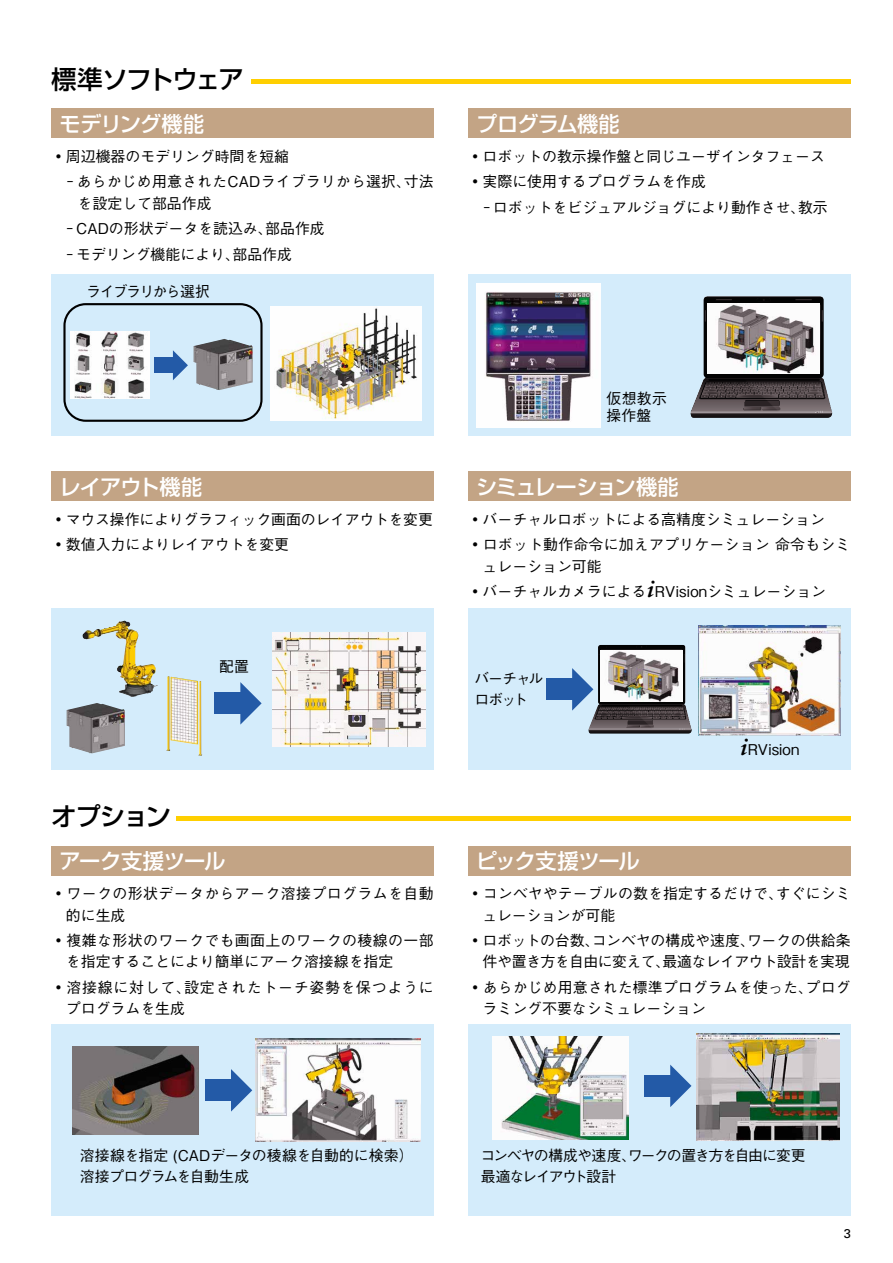
<style>
.page{position:relative;width:893px;height:1263px;background:#fff}
.page>*{position:absolute;margin:0;border:0;box-sizing:border-box;transform-origin:0 0}
.t1{font:500 25.5px "Shin Go Pro";letter-spacing:-.05em;color:#000}
.t2{font:500 21.3px "Shin Go Pro";letter-spacing:-.04em;color:#fff}
.t3{font:500 21.3px "Shin Go Pro";letter-spacing:-.075em;color:#fff}
.t4{font:500 21.3px "Shin Go Pro";letter-spacing:-.015em;color:#fff}
.t5{font:500 14.85px/25.5px "Gothic BBB Pro";color:#000}
.t6{font:500 14.85px/21.3px "Gothic BBB Pro";letter-spacing:.03em;color:#000}
.t7{font:500 14.85px/21.3px "Gothic BBB Pro";letter-spacing:-.02em;color:#000;text-align:right}
.t8{font:500 14.85px/21.3px "Gothic BBB Pro";letter-spacing:-.035em;color:#000}
.t9{font:500 14.85px/21.3px "Gothic BBB Pro";letter-spacing:-.085em;color:#000}
.t10{font:500 14.85px/21.3px "Gothic BBB Pro";letter-spacing:.05em;color:#000}
.t11{font:500 14.85px "Gothic BBB Pro";letter-spacing:-.095em;color:#000}
.t12{font:500 14.85px/21.3px "Gothic BBB Pro";letter-spacing:-.09em;color:#000}
.t13{font:12.75px "Univers";color:#000}
.s1{font-family:"Fanuc Logo 1.0 Regular";font-weight:400}
</style>
<div class="page">
<div style="left:51px;top:108px;width:383px;height:30px;background:#c3a485"></div>
<div style="left:251px;top:79px;width:599px;height:5px;background:#ffcf00"></div>
<div style="left:51px;top:275px;width:383px;height:161px;background:#d4ecfb"></div>
<div style="left:468px;top:108px;width:382px;height:30px;background:#c3a485"></div>
<div style="left:468px;top:275px;width:382px;height:161px;background:#d4ecfb"></div>
<div style="left:51px;top:846px;width:383px;height:30px;background:#c3a485"></div>
<hr style="left:176px;top:817px;width:674px;height:4px;background:#ffcf00">
<div style="left:51px;top:1025px;width:383px;height:191px;background:#d4ecfb"></div>
<div style="left:468px;top:846px;width:382px;height:30px;background:#c3a485"></div>
<div style="left:468px;top:1025px;width:382px;height:191px;background:#d4ecfb"></div>
<div style="left:51px;top:471px;width:383px;height:30px;background:#c3a485"></div>
<div style="left:51px;top:608px;width:383px;height:162px;background:#d4ecfb"></div>
<div style="left:468px;top:471px;width:382px;height:30px;background:#c3a485"></div>
<div style="left:468px;top:608px;width:382px;height:162px;background:#d4ecfb"></div>
<div style="left:205px;top:1080px;width:34px;height:21px;background:#235aa7"></div>
<svg style="left:231px;top:1069px;width:21px;height:42px"></svg>
<div style="left:215px;top:693px;width:34px;height:21px;background:#235aa7"></div>
<svg style="left:240px;top:682px;width:22px;height:43px"></svg>
<div style="left:155px;top:358px;width:24px;height:15px;background:#235aa7"></div>
<svg style="left:173px;top:350px;width:15px;height:30px"></svg>
<div style="left:547px;top:679px;width:34px;height:21px;background:#235aa7"></div>
<svg style="left:572px;top:668px;width:16px;height:43px"></svg>
<div style="left:645px;top:1075px;width:34px;height:21px;background:#235aa7"></div>
<svg style="left:670px;top:1064px;width:21px;height:43px"></svg>
<div style="left:63px;top:303px;width:200px;height:119px;border:2px solid #000;border-radius:21px"></div>
<img style="left:698px;top:625px;width:142px;height:110px">
<img style="left:70px;top:332px;width:80px;height:66px">
<img style="left:270px;top:307px;width:152px;height:113px">
<img style="left:273px;top:633px;width:152px;height:114px">
<img style="left:67px;top:703px;width:58px;height:50px">
<img style="left:193px;top:339px;width:60px;height:51px">
<img style="left:82px;top:621px;width:76px;height:76px">
<img style="left:166px;top:676px;width:36px;height:80px">
<img style="left:73px;top:1046px;width:125px;height:88px">
<img style="left:256px;top:1039px;width:164px;height:102px">
<img style="left:492px;top:1037px;width:137px;height:102px">
<img style="left:697px;top:1033px;width:142px;height:107px">
<img style="left:691px;top:296px;width:141px;height:122px">
<img style="left:707px;top:303px;width:112px;height:70px">
<img style="left:588px;top:645px;width:104px;height:88px">
<img style="left:601px;top:650px;width:81px;height:51px">
<img style="left:476px;top:283px;width:124px;height:145px">
<h1 class="t1" style="left:51px;top:58px;width:195px">標準ソフトウェア</h1>
<h2 class="t2" style="left:60px;top:106px;width:146px">モデリング機能</h2>
<p class="t5" style="left:66px;top:142px;width:369px;text-indent:-15px">•周辺機器のモデリング時間を短縮<br>－ あらかじめ用意されたCADライブラリから選択、寸法</p>
<p class="t5" style="left:66px;top:189px;width:260px;text-indent:11px">を設定して部品作成<br>－ CADの形状データを読込み、部品作成－ モデリング機能により、部品作成</p>
<p class="t11" style="left:86px;top:279px;width:125px">ライブラリから選択</p>
<h2 class="t2" style="left:60px;top:469px;width:144px">レイアウト機能</h2>
<p class="t5" style="left:51px;top:505px;width:383px">•マウス操作によりグラフィック画面のレイアウトを変更</p>
<p class="t5" style="left:51px;top:530px;width:240px">•数値入力によりレイアウトを変更</p>
<p class="t5" style="left:219px;top:652px;width:31px">配置</p>
<h1 class="t1" style="left:51px;top:795px;width:122px">オプション</h1>
<h2 class="t4" style="left:60px;top:844px;width:167px">アーク支援ツール</h2>
<p class="t6" style="left:66px;top:881px;width:369px;text-indent:-15px">•ワークの形状データからアーク溶接プログラムを自動的に生成</p>
<p class="t6" style="left:66px;top:928px;width:369px;text-indent:-15px">•複雑な形状のワークでも画面上のワークの稜線の一部を指定することにより簡単にアーク溶接線を指定</p>
<p class="t10" style="left:66px;top:975px;width:369px;text-indent:-15px">•溶接線に対して、設定されたトーチ姿勢を保つようにプログラムを生成</p>
<h2 class="t2" style="left:476px;top:106px;width:145px">プログラム機能</h2>
<p class="t5" style="left:468px;top:142px;width:359px">•ロボットの教示操作盤と同じユーザインタフェース</p>
<p class="t5" style="left:483px;top:167px;width:346px;text-indent:-15px">•実際に使用するプログラムを作成<br>－ ロボットをビジュアルジョグにより動作させ、教示</p>
<p class="t5" style="left:606px;top:388px;width:62px;line-height:17px">仮想教示操作盤</p>
<h2 class="t3" style="left:476px;top:469px;width:204px">シミュレーション機能</h2>
<p class="t5" style="left:468px;top:505px;width:359px">•バーチャルロボットによる高精度シミュレーション</p>
<p class="t5" style="left:483px;top:532px;width:369px;line-height:21.3px;text-indent:-15px">•ロボット動作命令に加えアプリケーション 命令もシミュレーション可能</p>
<p class="t5" style="left:468px;top:577px;width:360px">•バーチャルカメラによる<span class="s1">+</span>RVisionシミュレーション</p>
<p class="t12" style="left:474px;top:666px;width:71px">バーチャルロボット</p>
<h2 class="t2" style="left:476px;top:844px;width:165px">ピック支援ツール</h2>
<p class="t5" style="left:740px;top:734px;width:61px"><span class="s1">+</span>RVision</p>
<p class="t5" style="left:483px;top:881px;width:370px;line-height:21.3px;text-indent:-15px">•コンベヤやテーブルの数を指定するだけで、すぐにシミュレーションが可能</p>
<p class="t7" style="left:468px;top:928px;width:384px">•ロボットの台数、コンベヤの構成や速度、ワークの供給条件や置き方を自由に変えて、最適なレイアウト設計を実現</p>
<p class="t5" style="left:483px;top:975px;width:369px;line-height:21.3px;text-indent:-15px">•あらかじめ用意された標準プログラムを使った、プログラミング不要なシミュレーション</p>
<p class="t8" style="left:80px;top:1143px;width:335px">溶接線を指定 (CADデータの稜線を自動的に検索）溶接プログラムを自動生成</p>
<p class="t9" style="left:481px;top:1143px;width:327px">コンベヤの構成や速度、ワークの置き方を自由に変更最適なレイアウト設計</p>
<p class="t13" style="left:844px;top:1226px;width:9px">3</p>
</div>
